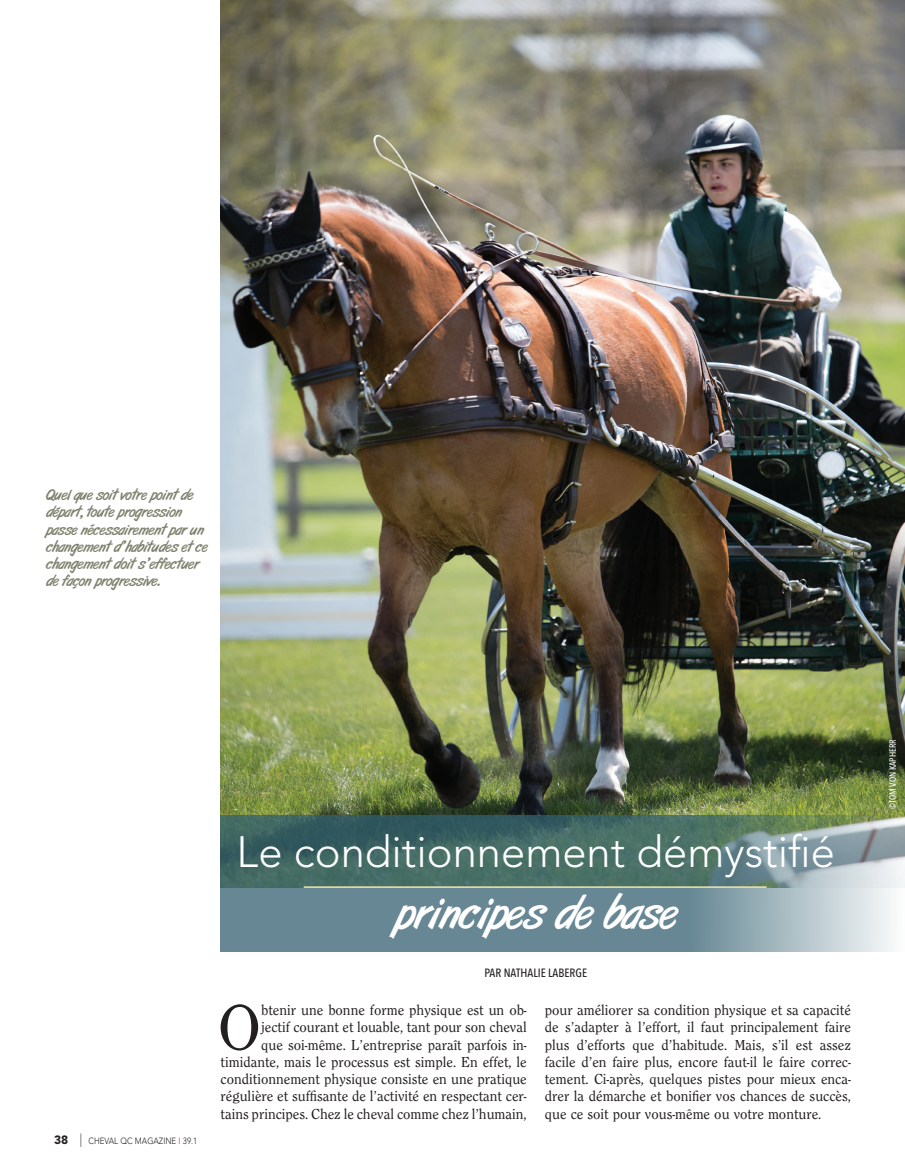
<style>
.page{position:relative;width:905px;height:1175px;background:#fff}
.page>*{position:absolute;margin:0;border:0;box-sizing:border-box;transform-origin:0 0}
.t1{font:66.75px "Clearface Regular DTC";color:#231f20}
.t2{font:45px "Art Brush";color:#fff}
.t3{font:300 43.5px "Avenir";color:#fff}
.t4{font:15px/17.2px "Clearface Regular DTC";color:#231f20;text-align:right}
.t5{font:15px/17.2px "Art Brush";color:#7e816d}
.t6{font:500 12px "Avenir Next Condensed";color:#231f20}
.t7{font:900 12px "Avenir";color:#231f20}
.t8{font:300 9px "Avenir";color:#231f20;scale:.88 1}
.t9{font:500 9px "Avenir Next Condensed";color:#fff}
.s1{color:#d1232a}
</style>
<div class="page">
<svg style="left:81px;top:1133px;width:1px;height:13px"></svg>
<img style="left:220px;top:0;width:684px;height:815px">
<svg style="left:220px;top:815px;width:684px;height:137px;background:#69888a"></svg>
<hr style="left:304px;top:886px;width:462px;height:1px;background:#f3e8ac">
<p class="t5" style="left:46px;top:487px;width:163px">Quel que soit votre point de depart, toute progression passe necessairement par un changement d’habitudes et ce changement doit s’effectuer de facon progressive.</p>
<p class="t7" style="left:54px;top:1132px;width:16px">38</p>
<p class="t8" style="left:89px;top:1135px;width:125px">CHEVAL QC MAGAZINE <span class="s1">I</span> 39.1</p>
<p class="t3" style="left:237px;top:826px;width:599px">Le conditionnement démystifié</p>
<p class="t2" style="left:395px;top:888px;width:283px">principes de base</p>
<p class="t6" style="left:484px;top:965px;width:104px">PAR NATHALIE LABERGE</p>
<p class="t1" style="left:218px;top:990px;width:45px">O</p>
<p class="t4" style="left:220px;top:1001px;width:308px">btenir une bonne forme physique est un ob-<br>jectif courant et louable, tant pour son cheval<br>que soi-même. L’entreprise paraît parfois in&shy;timidante, mais le processus est simple. En effet, le conditionnement physique consiste en une pratique régulière et suffisante de l’activité en respectant cer&shy;tains principes. Chez le cheval comme chez l’humain,</p>
<p class="t4" style="left:544px;top:1001px;width:308px;text-align:justify">pour améliorer sa condition physique et sa capacité de s’adapter à l’effort, il faut principalement faire plus d’efforts que d’habitude. Mais, s’il est assez facile d’en faire plus, encore faut-il le faire correc&shy;tement. Ci-après, quelques pistes pour mieux enca&shy;drer la démarche et bonifier vos chances de succès, que ce soit pour vous-même ou votre monture.</p>
<p class="t9" style="left:887px;top:809px;width:71px;rotate:-90deg">©TOM VON KAPHERR</p>
</div>
